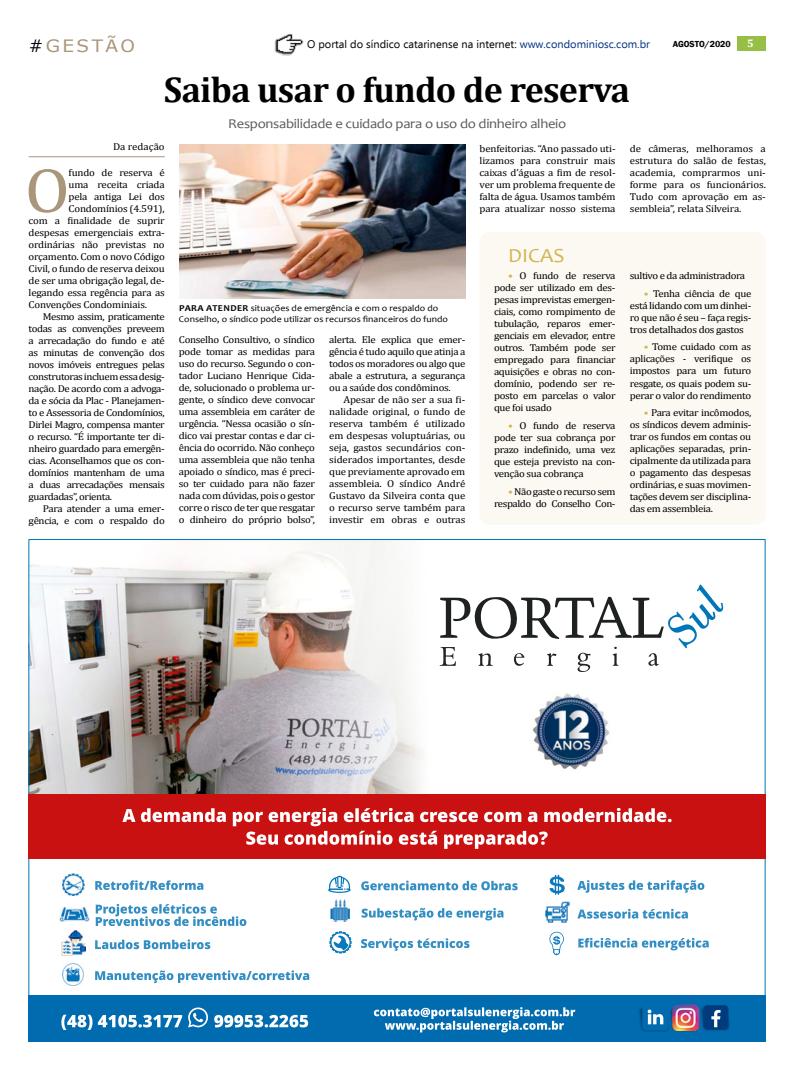
<style>
.page{position:relative;width:794px;height:1078px;background:#fff}
.page>*{position:absolute;margin:0;border:0;box-sizing:border-box;transform-origin:0 0}
.t1{font:64px "Cambria";color:#a9967b;scale:1.09 1}
.t2{font:700 36px "Cambria";letter-spacing:-.02em;color:#000}
.t3{font:20px "Candara";color:#d5b351;scale:1.09 1}
.t4{font:17px "Verdana";letter-spacing:.13em;color:#a9967b;scale:1.09 1}
.t5{font:13.5px "Candara";letter-spacing:-.02em;color:#5b5b5f;scale:1.09 1}
.t6{font:11px "Ebrima";color:#000}
.t7{font:700 11px "Cambria";color:#fff}
.t8{font:10px/12px "Cambria";letter-spacing:-.03em;color:#000;text-align:justify;scale:1.09 1}
.t9{font:9px/10.8px "Candara";color:#000;scale:1.09 1}
.t10{font:600 9px "Franklin Gothic";letter-spacing:-.005em;color:#000}
.t11{font:700 9px "Candara";color:#000;scale:1.09 1}
.s1{color:#000}
.s2{color:#003082}
.s3{font-weight:700;color:#d5b351}
</style>
<div class="page">
<div style="left:737px;top:36px;width:28px;height:14px;background:#96c045"></div>
<img style="left:275px;top:33px;width:28px;height:22px">
<hr style="left:29px;top:156px;width:136px;height:1px;background:#a9967b">
<img style="left:179px;top:144px;width:286px;height:154px">
<svg style="left:28px;top:539px;width:737px;height:456px"></svg>
<div style="left:28px;top:995px;width:737px;height:46px;background:#006baf"></div>
<div style="left:28px;top:794px;width:737px;height:64px;background:#c91111"></div>
<img style="left:63px;top:873px;width:22px;height:22px">
<img style="left:59px;top:906px;width:30px;height:15px">
<img style="left:61px;top:930px;width:24px;height:25px">
<img style="left:62px;top:963px;width:22px;height:21px">
<img style="left:330px;top:899px;width:19px;height:22px">
<img style="left:545px;top:901px;width:25px;height:21px">
<img style="left:524px;top:686px;width:92px;height:85px">
<img style="left:673px;top:1029px;width:24px;height:3px">
<img style="left:673px;top:1004px;width:24px;height:25px">
<img style="left:697px;top:1006px;width:33px;height:25px">
<div style="left:703px;top:1004px;width:25px;height:25px;background:#003b7b;border-radius:4px"></div>
<svg style="left:711px;top:1009px;width:9px;height:17px"></svg>
<img style="left:639px;top:1007px;width:34px;height:25px">
<svg style="left:642px;top:1007px;width:26px;height:23px"></svg>
<svg style="left:96px;top:903px;width:150px;height:22px"></svg>
<svg style="left:95px;top:939px;width:115px;height:9px"></svg>
<svg style="left:361px;top:880px;width:157px;height:10px"></svg>
<svg style="left:361px;top:907px;width:142px;height:13px"></svg>
<svg style="left:329px;top:930px;width:23px;height:23px"></svg>
<svg style="left:549px;top:874px;width:17px;height:20px"></svg>
<svg style="left:122px;top:808px;width:549px;height:40px"></svg>
<svg style="left:95px;top:880px;width:108px;height:9px"></svg>
<svg style="left:578px;top:937px;width:130px;height:13px"></svg>
<svg style="left:95px;top:970px;width:214px;height:12px"></svg>
<svg style="left:361px;top:938px;width:108px;height:12px"></svg>
<svg style="left:577px;top:880px;width:127px;height:12px"></svg>
<svg style="left:577px;top:908px;width:111px;height:10px"></svg>
<svg style="left:440px;top:584px;width:284px;height:89px"></svg>
<svg style="left:327px;top:875px;width:25px;height:17px"></svg>
<svg style="left:549px;top:931px;width:15px;height:23px"></svg>
<svg style="left:188px;top:1007px;width:20px;height:20px"></svg>
<svg style="left:61px;top:1014px;width:121px;height:15px"></svg>
<svg style="left:214px;top:1014px;width:94px;height:13px"></svg>
<svg style="left:374px;top:1007px;width:201px;height:25px"></svg>
<div style="left:479px;top:232px;width:287px;height:292px;background:#fcf9f3;border-radius:11px"></div>
<h3 class="t4" style="left:28px;top:34px;width:99px"><span class="s1">#</span>GESTÃO</h3>
<p class="t6" style="left:307px;top:37px;width:344px">O portal do síndico catarinense na internet: <span class="s2">www.condominiosc.com.br</span></p>
<p class="t10" style="left:673px;top:39px;width:59px">AGOSTO/2020</p>
<p class="t7" style="left:747px;top:37px;width:8px">5</p>
<h2 class="t2" style="left:164px;top:67px;width:468px">Saiba usar o fundo de reserva</h2>
<h3 class="t5" style="left:228px;top:115px;width:312px">Responsabilidade e cuidado para o uso do dinheiro alheio</h3>
<p class="t8" style="left:113px;top:140px;width:49px">Da redação</p>
<h1 class="t1" style="left:25px;top:153px;width:43px">O</h1>
<p class="t8" style="left:69px;top:167px;width:90px">fundo de reserva é</p>
<p class="t8" style="left:69px;top:179px;width:90px">uma receita criada</p>
<p class="t8" style="left:69px;top:191px;width:90px">pela antiga Lei dos</p>
<p class="t8" style="left:69px;top:203px;width:90px">Condomínios (4.591),</p>
<p class="t8" style="left:29px;top:215px;width:126px">com a finalidade de suprir</p>
<p class="t8" style="left:29px;top:227px;width:126px">despesas emergenciais extra-</p>
<p class="t8" style="left:29px;top:239px;width:126px">ordinárias não previstas no</p>
<p class="t8" style="left:29px;top:251px;width:126px">orçamento. Com o novo Código</p>
<p class="t8" style="left:29px;top:263px;width:126px">Civil, o fundo de reserva deixou</p>
<p class="t8" style="left:29px;top:275px;width:126px">de ser uma obrigação legal, de-</p>
<p class="t8" style="left:29px;top:287px;width:126px">legando essa regência para as</p>
<p class="t8" style="left:29px;top:299px;width:110px">Convenções Condominiais.</p>
<p class="t8" style="left:43px;top:311px;width:113px">Mesmo assim, praticamente</p>
<p class="t8" style="left:29px;top:323px;width:126px">todas as convenções preveem</p>
<p class="t8" style="left:29px;top:335px;width:126px">a arrecadação do fundo e até</p>
<p class="t8" style="left:29px;top:347px;width:126px">as minutas de convenção dos</p>
<p class="t8" style="left:29px;top:359px;width:126px">novos imóveis entregues pelas</p>
<p class="t8" style="left:29px;top:371px;width:126px">construtoras incluem essa desig-</p>
<p class="t8" style="left:29px;top:383px;width:126px">nação. De acordo com a advoga-</p>
<p class="t8" style="left:29px;top:395px;width:126px">da e sócia da Plac - Planejamen-</p>
<p class="t8" style="left:29px;top:407px;width:126px">to e Assessoria de Condomínios,</p>
<p class="t8" style="left:29px;top:419px;width:126px">Dirlei Magro, compensa manter</p>
<p class="t8" style="left:29px;top:431px;width:126px">o recurso. “É importante ter di-</p>
<p class="t8" style="left:29px;top:443px;width:126px">nheiro guardado para emergên-</p>
<p class="t8" style="left:29px;top:455px;width:126px">cias. Aconselhamos que os con-</p>
<p class="t8" style="left:29px;top:467px;width:126px">domínios mantenham de uma</p>
<p class="t8" style="left:29px;top:479px;width:126px">a duas arrecadações mensais</p>
<p class="t8" style="left:29px;top:491px;width:78px">guardadas”, orienta.</p>
<p class="t8" style="left:43px;top:503px;width:113px">Para atender a uma emer-</p>
<p class="t8" style="left:29px;top:515px;width:126px">gência, e com o respaldo do</p>
<p class="t9" style="left:179px;top:303px;width:248px;text-indent:72px">situações de emergência e com o respaldo do<br>Conselho, o síndico pode utilizar os recursos financeiros do fundo</p>
<p class="t11" style="left:179px;top:303px;width:7px">PARA</p>
<p class="t11" style="left:206px;top:303px;width:7px">ATENDER</p>
<p class="t8" style="left:179px;top:334px;width:126px">Conselho Consultivo, o síndico pode tomar as medidas para uso do recurso. Segundo o con&shy;tador Luciano Henrique Cida&shy;de, solucionado o problema ur&shy;gente, o síndico deve convocar uma assembleia em caráter de urgência. “Nessa ocasião o sín&shy;dico vai prestar contas e dar ci&shy;ência do ocorrido. Não conheço uma assembleia que não tenha apoiado o síndico, mas é preci&shy;so ter cuidado para não fazer nada com dúvidas, pois o gestor corre o risco de ter que resgatar o dinheiro do próprio bolso”,</p>
<p class="t8" style="left:329px;top:334px;width:126px">alerta. Ele explica que emer&shy;gência é tudo aquilo que atinja a todos os moradores ou algo que abale a estrutura, a segurança ou a saúde dos condôminos.</p>
<p class="t8" style="left:329px;top:394px;width:126px;text-indent:14px">Apesar de não ser a sua fi&shy;nalidade original, o fundo de reserva também é utilizado em despesas voluptuárias, ou seja, gastos secundários con&shy;siderados importantes, desde que previamente aprovado em assembleia. O síndico André Gustavo da Silveira conta que o recurso serve também para investir em obras e outras</p>
<p class="t8" style="left:479px;top:143px;width:126px">benfeitorias. “Ano passado uti&shy;lizamos para construir mais caixas d’águas a fim de resol&shy;ver um problema frequente de falta de água. Usamos também para atualizar nosso sistema</p>
<p class="t8" style="left:630px;top:143px;width:126px">de câmeras, melhoramos a estrutura do salão de festas, academia, comprarmos uni&shy;forme para os funcionários.<br>Tudo com aprovação em as&shy;sembleia”, relata Silveira.</p>
<h3 class="t3" style="left:508px;top:243px;width:53px">DICAS</h3>
<p class="t8" style="left:494px;top:269px;width:113px;text-indent:14px"><span class="s3">•</span> O fundo de reserva pode ser utilizado em des&shy;pesas imprevistas emergen&shy;ciais, como rompimento de tubulação, reparos emer&shy;genciais em elevador, entre outros. Também pode ser empregado para financiar aquisições e obras no con&shy;domínio, podendo ser re&shy;posto em parcelas o valor que foi usado</p>
<p class="t8" style="left:494px;top:419px;width:113px;text-indent:14px"><span class="s3">•</span> O fundo de reserva pode ter sua cobrança por prazo indefinido, uma vez que esteja previsto na con&shy;venção sua cobrança</p>
<p class="t8" style="left:494px;top:485px;width:113px;text-align:right"><span class="s3">•</span> Não gaste o recurso sem respaldo do Conselho Con-</p>
<p class="t8" style="left:630px;top:269px;width:107px">sultivo e da administradora</p>
<p class="t8" style="left:630px;top:287px;width:113px;text-indent:14px"><span class="s3">•</span> Tenha ciência de que está lidando com um dinhei&shy;ro que não é seu – faça regis&shy;tros detalhados dos gastos</p>
<p class="t8" style="left:630px;top:341px;width:113px;text-indent:14px"><span class="s3">•</span> Tome cuidado com as aplicações - verifique os impostos para um futuro resgate, os quais podem su&shy;perar o valor do rendimento</p>
<p class="t8" style="left:630px;top:406px;width:113px;text-indent:14px"><span class="s3">•</span> Para evitar incômodos, os síndicos devem adminis&shy;trar os fundos em contas ou aplicações separadas, prin&shy;cipalmente da utilizada para o pagamento das despesas ordinárias, e suas movimen&shy;tações devem ser disciplina&shy;das em assembleia.</p>
</div>
